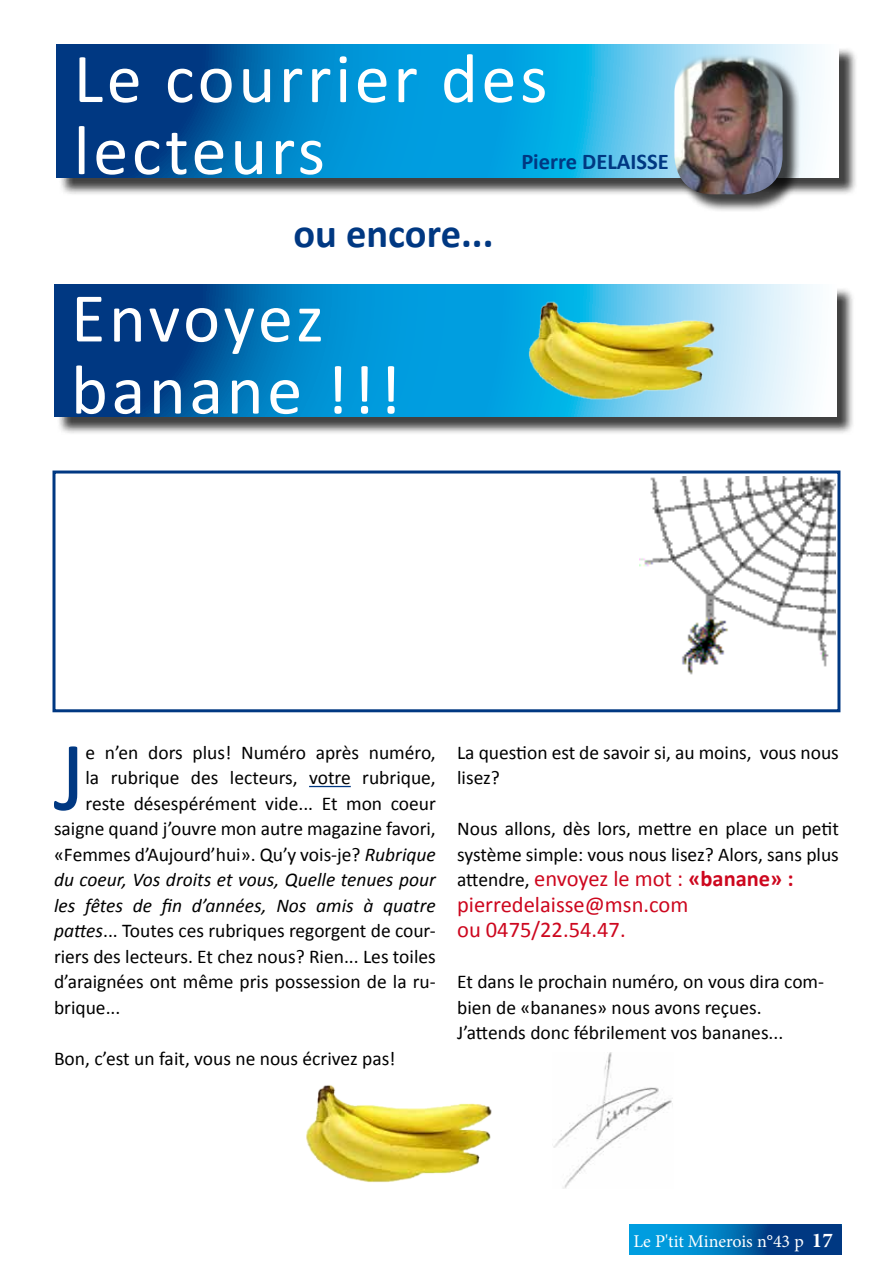
<style>
.page{position:relative;width:893px;height:1263px;background:#fff}
.page>*{position:absolute;margin:0;border:0;box-sizing:border-box;transform-origin:0 0}
.t1{font:99.9px "Calibri";color:#003882}
.t2{font:70.5px/72px "Calibri";letter-spacing:.05em;color:#fff}
.t3{font:700 40.5px "Calibri";color:#003882}
.t4{font:22.5px/25.5px "Calibri";color:#cd071e}
.t5{font:700 22.5px "Calibri";color:#003882}
.t6{font:19.5px/25.5px "Calibri";color:#000}
.t7{font:italic 19.5px "Calibri";color:#000}
.t8{font:18px "Minion Pro";letter-spacing:-.005em;color:#fff}
.s1{font-style:italic}
.s2{font-size:19.5px;color:#000}
.s3{font-weight:700}
.s4{font-weight:700;font-size:21px}
</style>
<div class="page">
<svg style="left:629px;top:1225px;width:213px;height:29px;background:#0068ae"></svg>
<div style="left:59px;top:47px;width:799px;height:149px;background:#000;opacity:.75"></div>
<svg style="left:57px;top:45px;width:782px;height:132px;background:#1e8dc7"></svg>
<div style="left:677px;top:56px;width:124px;height:157px;background:#000;opacity:.75"></div>
<img style="left:674px;top:54px;width:109px;height:140px">
<div style="left:56px;top:287px;width:799px;height:149px;background:#000;opacity:.75"></div>
<svg style="left:54px;top:284px;width:782px;height:133px;background:#2d8dc5"></svg>
<div style="left:52px;top:470px;width:788px;height:242px;border:3px solid #003882"></div>
<img style="left:527px;top:284px;width:189px;height:131px">
<img style="left:640px;top:476px;width:196px;height:199px">
<hr style="left:309px;top:786px;width:42px;height:1px;background:#003882">
<img style="left:553px;top:1052px;width:120px;height:136px">
<img style="left:306px;top:1085px;width:186px;height:98px">
<h2 class="t2" style="left:74px;top:43px;width:476px">Le courrier des lecteurs</h2>
<p class="t5" style="left:521px;top:147px;width:149px">Pierre DELAISSE</p>
<h3 class="t3" style="left:293px;top:208px;width:202px">ou encore...</h3>
<h2 class="t2" style="left:71px;top:282px;width:332px">Envoyez banane !!!</h2>
<h1 class="t1" style="left:54px;top:713px;width:33px">J</h1>
<p class="t6" style="left:85px;top:740px;width:352px">e n’en dors plus! Numéro après numéro,</p>
<p class="t6" style="left:85px;top:765px;width:352px">la rubrique des lecteurs, votre rubrique,</p>
<p class="t6" style="left:85px;top:791px;width:352px">reste désespérément vide... Et mon coeur</p>
<p class="t6" style="left:54px;top:816px;width:383px">saigne quand j’ouvre mon autre magazine favori,</p>
<p class="t6" style="left:54px;top:842px;width:383px">«Femmes d’Aujourd’hui». Qu’y vois-je? <span class="s1">Rubrique</span></p>
<p class="t7" style="left:54px;top:866px;width:383px">du coeur, Vos droits et vous, Quelle tenues pour</p>
<p class="t7" style="left:54px;top:892px;width:383px">les fêtes de fin d’années, Nos amis à quatre</p>
<p class="t6" style="left:54px;top:918px;width:383px"><span class="s1">pattes</span>... Toutes ces rubriques regorgent de cour-</p>
<p class="t6" style="left:54px;top:944px;width:383px">riers des lecteurs. Et chez nous? Rien... Les toiles</p>
<p class="t6" style="left:54px;top:969px;width:383px">d’araignées ont même pris possession de la ru-</p>
<p class="t6" style="left:54px;top:995px;width:68px">brique...</p>
<p class="t6" style="left:54px;top:1046px;width:343px">Bon, c’est un fait, vous ne nous écrivez pas!</p>
<p class="t6" style="left:457px;top:740px;width:383px">La question est de savoir si, au moins, vous nous lisez?</p>
<p class="t6" style="left:457px;top:816px;width:383px">Nous allons, dès lors, mettre en place un petit système simple: vous nous lisez? Alors, sans plus</p>
<p class="t4" style="left:457px;top:866px;width:338px"><span class="s2">attendre,</span> envoyez le mot : <span class="s3">«banane» : </span>pierredelaisse@msn.com<br>ou 0475/22.54.47.</p>
<p class="t6" style="left:457px;top:969px;width:369px">Et dans le prochain numéro, on vous dira com&shy;bien de «bananes» nous avons reçues.<br>J’attends donc fébrilement vos bananes...</p>
<p class="t8" style="left:633px;top:1229px;width:201px">Le P'tit Minerois n°43 p <span class="s4">17</span></p>
</div>
